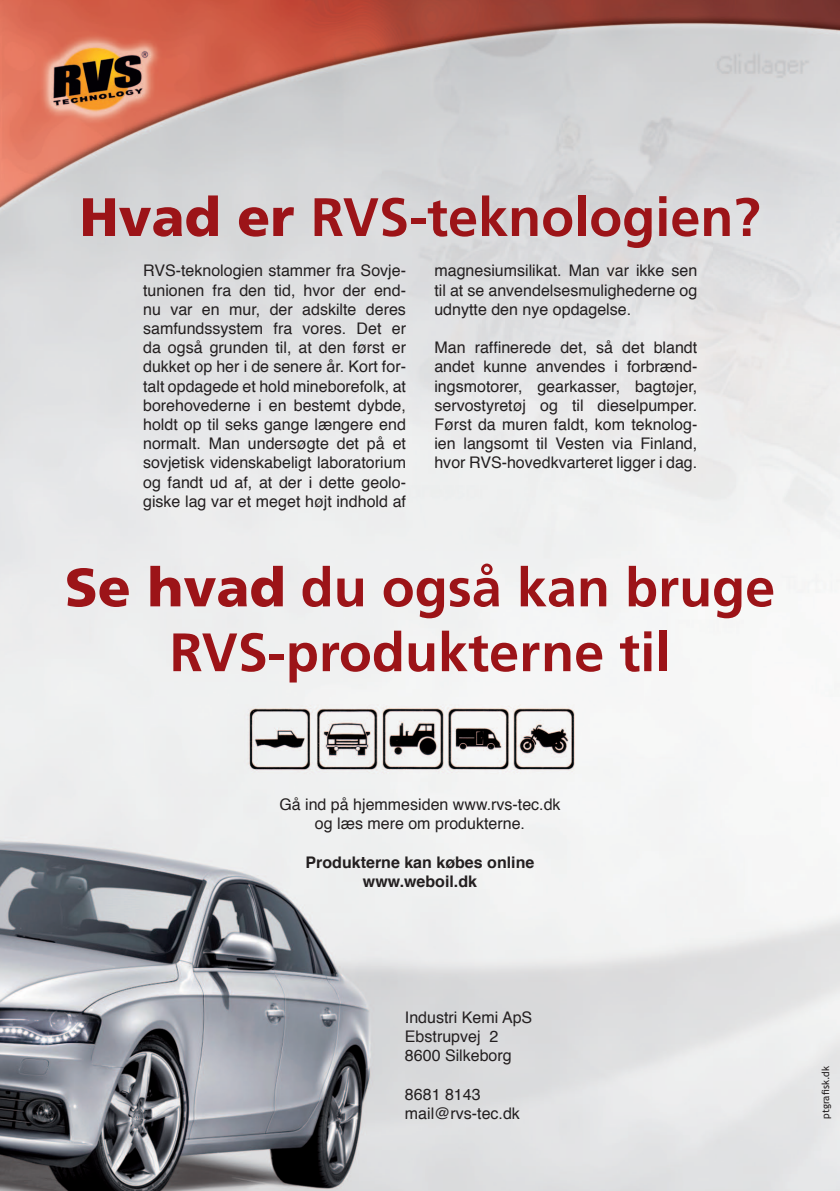
<style>
.page{position:relative;width:840px;height:1191px;background:#fff}
.page>*{position:absolute;margin:0;border:0;box-sizing:border-box;transform-origin:0 0}
.t1{font:700 54px/64.8px "Frutiger";color:#9c1418;text-align:center}
.t2{font:16px/19.2px "Helvetica";color:#231f20;text-align:justify}
.t3{font:700 16px/19.2px "Helvetica";color:#231f20;text-align:center}
.t4{font:10px "Trebuchet MS";color:#231f20}
.s1{font-weight:900}
</style>
<div class="page">
<img style="left:0;top:0;width:839px;height:1191px">
<h1 class="t1" style="left:79px;top:184px;width:682px"><span class="s1">Hvad er</span> RVS-teknologien?</h1>
<p class="t2" style="left:143px;top:261px;width:264px">RVS-teknologien stammer fra Sovje&shy;tunionen fra den tid, hvor der end&shy;nu var en mur, der adskilte deres samfundssystem fra vores. Det er da også grunden til, at den først er dukket op her i de senere år. Kort for&shy;talt opdagede et hold mineborefolk, at borehovederne i en bestemt dybde, holdt op til seks gange længere end normalt. Man undersøgte det på et sovjetisk videnskabeligt laboratorium og fandt ud af, at der i dette geolo&shy;giske lag var et meget højt indhold af</p>
<p class="t2" style="left:434px;top:261px;width:264px">magnesiumsilikat. Man var ikke sen til at se anvendelsesmulighederne og udnytte den nye opdagelse.</p>
<p class="t2" style="left:434px;top:338px;width:264px">Man raffinerede det, så det blandt andet kunne anvendes i forbrænd&shy;ingsmotorer, gearkasser, bagtøjer, servostyretøj og til dieselpumper.<br>Først da muren faldt, kom teknolog&shy;ien langsomt til Vesten via Finland, hvor RVS-hovedkvarteret ligger i dag.</p>
<h1 class="t1" style="left:65px;top:554px;width:711px"><span class="s1">Se hvad</span> du også kan bruge<br>RVS-produkterne til</h1>
<p class="t2" style="left:279px;top:795px;width:283px;text-align:center">Gå ind på hjemmesiden www.rvs-tec.dk og læs mere om produkterne.</p>
<p class="t3" style="left:305px;top:853px;width:230px">Produkterne kan købes online www.weboil.dk</p>
<p class="t2" style="left:405px;top:1008px;width:129px;text-align:left">Industri Kemi ApS<br>Ebstrupvej 2<br>8600 Silkeborg</p>
<p class="t2" style="left:405px;top:1085px;width:116px">8681 8143 mail@rvs-tec.dk</p>
<p class="t4" style="left:819px;top:1119px;width:54px;rotate:-90deg">ptgrafisk.dk</p>
</div>
